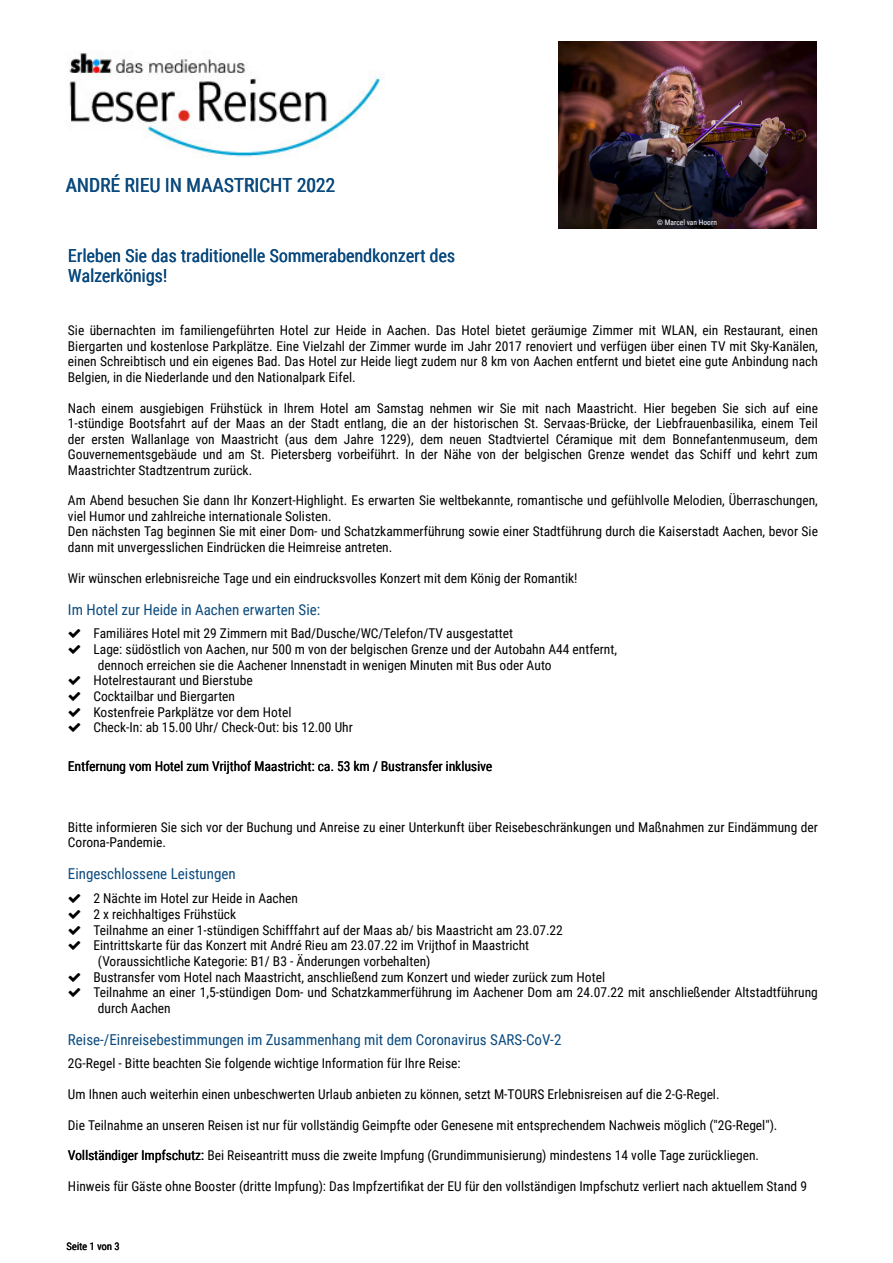
<style>
.page{position:relative;width:893px;height:1263px;background:#fff}
.page>*{position:absolute;margin:0;border:0;box-sizing:border-box;transform-origin:0 0}
.t1{font:19.5px "Roboto Condensed";color:#0a4a7e}
.t2{font:18px/20.7px "Roboto Condensed";color:#0a4a7e}
.t3{font:15px "Roboto Condensed";color:#0a4a7e}
.t4{font:13.5px/15.6px "Roboto Condensed";color:#000;text-align:justify}
.t5{font:10.5px "Roboto Condensed";color:#000}
.t6{font:7.5px "Roboto Condensed";color:#fff}
</style>
<div class="page">
<img style="left:69px;top:51px;width:316px;height:108px">
<img style="left:558px;top:41px;width:258px;height:188px">
<h1 class="t1" style="left:66px;top:176px;width:271px">ANDRÉ RIEU IN MAASTRICHT 2022</h1>
<p class="t6" style="left:657px;top:219px;width:61px">© Marcel van Hoorn</p>
<h2 class="t2" style="left:68px;top:246px;width:389px">Erleben Sie das traditionelle Sommerabendkonzert des<br>Walzerkönigs!</h2>
<p class="t4" style="left:68px;top:324px;width:751px">Sie übernachten im familiengeführten Hotel zur Heide in Aachen. Das Hotel bietet geräumige Zimmer mit WLAN, ein Restaurant, einen Biergarten und kostenlose Parkplätze. Eine Vielzahl der Zimmer wurde im Jahr 2017 renoviert und verfügen über einen TV mit Sky-Kanälen, einen Schreibtisch und ein eigenes Bad. Das Hotel zur Heide liegt zudem nur 8 km von Aachen entfernt und bietet eine gute Anbindung nach Belgien, in die Niederlande und den Nationalpark Eifel.</p>
<p class="t4" style="left:68px;top:401px;width:751px">Nach einem ausgiebigen Frühstück in Ihrem Hotel am Samstag nehmen wir Sie mit nach Maastricht. Hier begeben Sie sich auf eine 1-stündige Bootsfahrt auf der Maas an der Stadt entlang, die an der historischen St. Servaas-Brücke, der Liebfrauenbasilika, einem Teil der ersten Wallanlage von Maastricht (aus dem Jahre 1229), dem neuen Stadtviertel Céramique mit dem Bonnefantenmuseum, dem Gouvernementsgebäude und am St. Pietersberg vorbeiführt. In der Nähe von der belgischen Grenze wendet das Schiff und kehrt zum Maastrichter Stadtzentrum zurück.</p>
<p class="t4" style="left:68px;top:494px;width:751px;text-align:left">Am Abend besuchen Sie dann Ihr Konzert-Highlight. Es erwarten Sie weltbekannte, romantische und gefühlvolle Melodien, Überraschungen, viel Humor und zahlreiche internationale Solisten.<br>Den nächsten Tag beginnen Sie mit einer Dom- und Schatzkammerführung sowie einer Stadtführung durch die Kaiserstadt Aachen, bevor Sie dann mit unvergesslichen Eindrücken die Heimreise antreten.</p>
<p class="t4" style="left:68px;top:571px;width:511px">Wir wünschen erlebnisreiche Tage und ein eindrucksvolles Konzert mit dem König der Romantik!</p>
<p class="t3" style="left:68px;top:602px;width:254px">Im Hotel zur Heide in Aachen erwarten Sie:</p>
<p class="t4" style="left:93px;top:627px;width:421px">Familiäres Hotel mit 29 Zimmern mit Bad/Dusche/WC/Telefon/TV ausgestattet</p>
<p class="t4" style="left:93px;top:642px;width:525px">Lage: südöstlich von Aachen, nur 500 m von der belgischen Grenze und der Autobahn A44 entfernt,</p>
<p class="t4" style="left:98px;top:658px;width:455px">dennoch erreichen sie die Aachener Innenstadt in wenigen Minuten mit Bus oder Auto</p>
<p class="t4" style="left:93px;top:674px;width:161px">Hotelrestaurant und Bierstube</p>
<p class="t4" style="left:93px;top:689px;width:143px">Cocktailbar und Biergarten</p>
<p class="t4" style="left:93px;top:705px;width:199px">Kostenfreie Parkplätze vor dem Hotel</p>
<p class="t4" style="left:93px;top:721px;width:261px">Check-In: ab 15.00 Uhr/ Check-Out: bis 12.00 Uhr</p>
<p class="t4" style="left:68px;top:759px;width:426px">Entfernung vom Hotel zum Vrijthof Maastricht: ca. 53 km / Bustransfer inklusive</p>
<p class="t4" style="left:68px;top:820px;width:751px">Bitte informieren Sie sich vor der Buchung und Anreise zu einer Unterkunft über Reisebeschränkungen und Maßnahmen zur Eindämmung der<br>Corona-Pandemie.</p>
<p class="t3" style="left:68px;top:867px;width:169px">Eingeschlossene Leistungen</p>
<p class="t4" style="left:93px;top:891px;width:206px">2 Nächte im Hotel zur Heide in Aachen</p>
<p class="t4" style="left:93px;top:907px;width:144px">2 x reichhaltiges Frühstück</p>
<p class="t4" style="left:93px;top:923px;width:471px">Teilnahme an einer 1-stündigen Schifffahrt auf der Maas ab/ bis Maastricht am 23.07.22</p>
<p class="t4" style="left:93px;top:939px;width:437px">Eintrittskarte für das Konzert mit André Rieu am 23.07.22 im Vrijthof in Maastricht</p>
<p class="t4" style="left:98px;top:954px;width:334px">(Voraussichtliche Kategorie: B1/ B3 - Änderungen vorbehalten)</p>
<p class="t4" style="left:93px;top:970px;width:513px">Bustransfer vom Hotel nach Maastricht, anschließend zum Konzert und wieder zurück zum Hotel</p>
<p class="t4" style="left:93px;top:986px;width:726px">Teilnahme an einer 1,5-stündigen Dom- und Schatzkammerführung im Aachener Dom am 24.07.22 mit anschließender Altstadtführung</p>
<p class="t4" style="left:98px;top:1001px;width:74px">durch Aachen</p>
<p class="t3" style="left:68px;top:1033px;width:495px">Reise-/Einreisebestimmungen im Zusammenhang mit dem Coronavirus SARS-CoV-2</p>
<p class="t4" style="left:68px;top:1057px;width:394px">2G-Regel - Bitte beachten Sie folgende wichtige Information für Ihre Reise:</p>
<p class="t4" style="left:68px;top:1087px;width:653px">Um Ihnen auch weiterhin einen unbeschwerten Urlaub anbieten zu können, setzt M-TOURS Erlebnisreisen auf die 2-G-Regel.</p>
<p class="t4" style="left:68px;top:1118px;width:711px">Die Teilnahme an unseren Reisen ist nur für vollständig Geimpfte oder Genesene mit entsprechendem Nachweis möglich ("2G-Regel").</p>
<p class="t4" style="left:68px;top:1149px;width:693px">Vollständiger Impfschutz: Bei Reiseantritt muss die zweite Impfung (Grundimmunisierung) mindestens 14 volle Tage zurückliegen.</p>
<p class="t4" style="left:68px;top:1179px;width:740px">Hinweis für Gäste ohne Booster (dritte Impfung): Das Impfzertifikat der EU für den vollständigen Impfschutz verliert nach aktuellem Stand 9</p>
<p class="t5" style="left:66px;top:1242px;width:55px">Seite 1 von 3</p>
</div>
